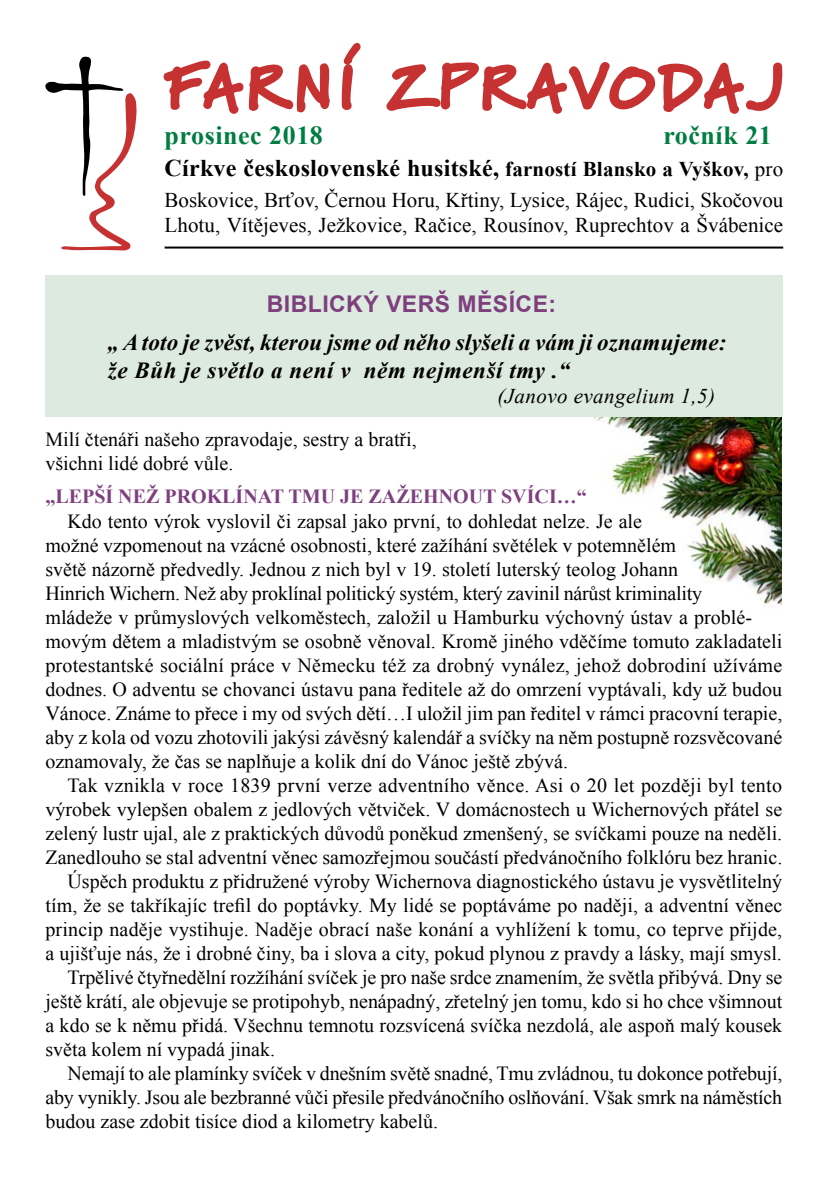
<style>
.page{position:relative;width:840px;height:1191px;background:#fff}
.page>*{position:absolute;margin:0;border:0;box-sizing:border-box;transform-origin:0 0}
.t1{font:62px "Marydale VF Black";letter-spacing:.085em;color:#c63231}
.t2{font:700 26px "Times New Roman";letter-spacing:.02em;color:#007d40}
.t3{font:700 24px "Times New Roman";letter-spacing:.01em;color:#000}
.t4{font:italic 700 23px/27.6px "Times New Roman";letter-spacing:.005em;color:#000}
.t5{font:700 23px "Arial";letter-spacing:.02em;color:#7e3f7f}
.t6{font:21px/25.2px "Times New Roman";letter-spacing:.005em;color:#000}
.t7{font:italic 21px "Times New Roman";letter-spacing:.02em;color:#000}
.t8{font:20px/24px "Times New Roman";color:#000}
.t9{font:700 20px "Times New Roman";color:#7e3f7f}
.s1{font-size:21px}
.s2{font-weight:400;font-size:21px}
</style>
<div class="page">
<svg style="left:781px;top:399px;width:2px;height:206px"></svg>
<img style="left:594px;top:417px;width:187px;height:189px">
<svg style="left:163px;top:60px;width:167px;height:54px"></svg>
<svg style="left:342px;top:42px;width:19px;height:68px"></svg>
<svg style="left:386px;top:62px;width:397px;height:52px"></svg>
<svg style="left:45px;top:57px;width:92px;height:193px"></svg>
<div style="left:45px;top:275px;width:737px;height:142px;background:#ddeadf"></div>
<hr style="left:164px;top:246px;width:618px;height:2px;background:#000">
<h1 class="t1" style="left:165px;top:50px;width:618px">FARNÍ ZPRAVODAJ</h1>
<h2 class="t2" style="left:164px;top:118px;width:160px">prosinec 2018</h2>
<h2 class="t2" style="left:663px;top:118px;width:110px">ročník 21</h2>
<p class="t3" style="left:164px;top:152px;width:619px">Církve československé husitské, <span class="s1">farností Blansko a Vyškov,</span> <span class="s2">pro</span></p>
<p class="t6" style="left:164px;top:187px;width:619px">Boskovice, Brťov, Černou Horu, Křtiny, Lysice, Rájec, Rudici, Skočovou<br>Lhotu, Vítějeves, Ježkovice, Račice, Rousínov, Ruprechtov a Švábenice</p>
<p class="t5" style="left:266px;top:288px;width:291px">BIBLICKÝ VERŠ MĚSÍCE:</p>
<p class="t4" style="left:108px;top:328px;width:620px">„ Atoto je zvěst, kterou jsme od něho slyšeli a vám ji oznamujeme: že Bůh je světlo a není v něm nejmenší tmy .“</p>
<p class="t7" style="left:497px;top:381px;width:219px">(Janovo evangelium 1,5)</p>
<p class="t8" style="left:45px;top:427px;width:373px">Milí čtenáři našeho zpravodaje, sestry a bratři, všichni lidé dobré vůle.</p>
<p class="t9" style="left:45px;top:482px;width:542px">„LEPŠÍ NEŽ PROKLÍNAT TMU JE ZAŽEHNOUT SVÍCI…“</p>
<p class="t8" style="left:45px;top:509px;width:738px;text-indent:22px">Kdo tento výrok vyslovil či zapsal jako první, to dohledat nelze. Je ale<br>možné vzpomenout na vzácné osobnosti, které zažíhání světélek v potemnělém<br>světě názorně předvedly. Jednou z nich byl v 19. století luterský teolog Johann<br>Hinrich Wichern. Než aby proklínal politický systém, který zavinil nárůst kriminality<br>mládeže v průmyslových velkoměstech, založil u Hamburku výchovný ústav a problé&shy;movým dětem a mladistvým se osobně věnoval. Kromě jiného vděčíme tomuto zakladateli protestantské sociální práce v Německu též za drobný vynález, jehož dobrodiní užíváme dodnes. O adventu se chovanci ústavu pana ředitele až do omrzení vyptávali, kdy už budou Vánoce. Známe to přece i my od svých dětí…I uložil jim pan ředitel v rámci pracovní terapie, aby z kola od vozu zhotovili jakýsi závěsný kalendář a svíčky na něm postupně rozsvěcované oznamovaly, že čas se naplňuje a kolik dní do Vánoc ještě zbývá.</p>
<p class="t8" style="left:67px;top:773px;width:715px">Tak vznikla v roce 1839 první verze adventního věnce. Asi o 20 let později byl tento</p>
<p class="t8" style="left:45px;top:797px;width:737px">výrobek vylepšen obalem z jedlových větviček. V domácnostech u Wichernových přátel se</p>
<p class="t8" style="left:45px;top:821px;width:738px">zelený lustr ujal, ale z praktických důvodů poněkud zmenšený, se svíčkami pouze na neděli.</p>
<p class="t8" style="left:45px;top:845px;width:738px">Zanedlouho se stal adventní věnec samozřejmou součástí předvánočního folklóru bez hranic.</p>
<p class="t8" style="left:67px;top:869px;width:716px">Úspěch produktu z přidružené výroby Wichernova diagnostického ústavu je vysvětlitelný</p>
<p class="t8" style="left:45px;top:893px;width:738px">tím, že se takříkajíc trefil do poptávky. My lidé se poptáváme po naději, a adventní věnec</p>
<p class="t8" style="left:45px;top:917px;width:737px">princip naděje vystihuje. Naděje obrací naše konání a vyhlížení k tomu, co teprve přijde,</p>
<p class="t8" style="left:45px;top:941px;width:737px">a ujišťuje nás, že i drobné činy, ba i slova a city, pokud plynou z pravdy a lásky, mají smysl.</p>
<p class="t8" style="left:67px;top:965px;width:716px">Trpělivé čtyřnedělní rozžíhání svíček je pro naše srdce znamením, že světla přibývá. Dny se</p>
<p class="t8" style="left:45px;top:989px;width:737px">ještě krátí, ale objevuje se protipohyb, nenápadný, zřetelný jen tomu, kdo si ho chce všimnout</p>
<p class="t8" style="left:45px;top:1013px;width:738px">a kdo se k němu přidá. Všechnu temnotu rozsvícená svíčka nezdolá, ale aspoň malý kousek</p>
<p class="t8" style="left:45px;top:1037px;width:231px">světa kolem ní vypadá jinak.</p>
<p class="t8" style="left:67px;top:1061px;width:716px">Nemají to ale plamínky svíček v dnešním světě snadné, Tmu zvládnou, tu dokonce potřebují,</p>
<p class="t8" style="left:45px;top:1085px;width:737px">aby vynikly. Jsou ale bezbranné vůči přesile předvánočního oslňování. Však smrk na náměstích</p>
<p class="t8" style="left:45px;top:1109px;width:394px">budou zase zdobit tisíce diod a kilometry kabelů.</p>
</div>
